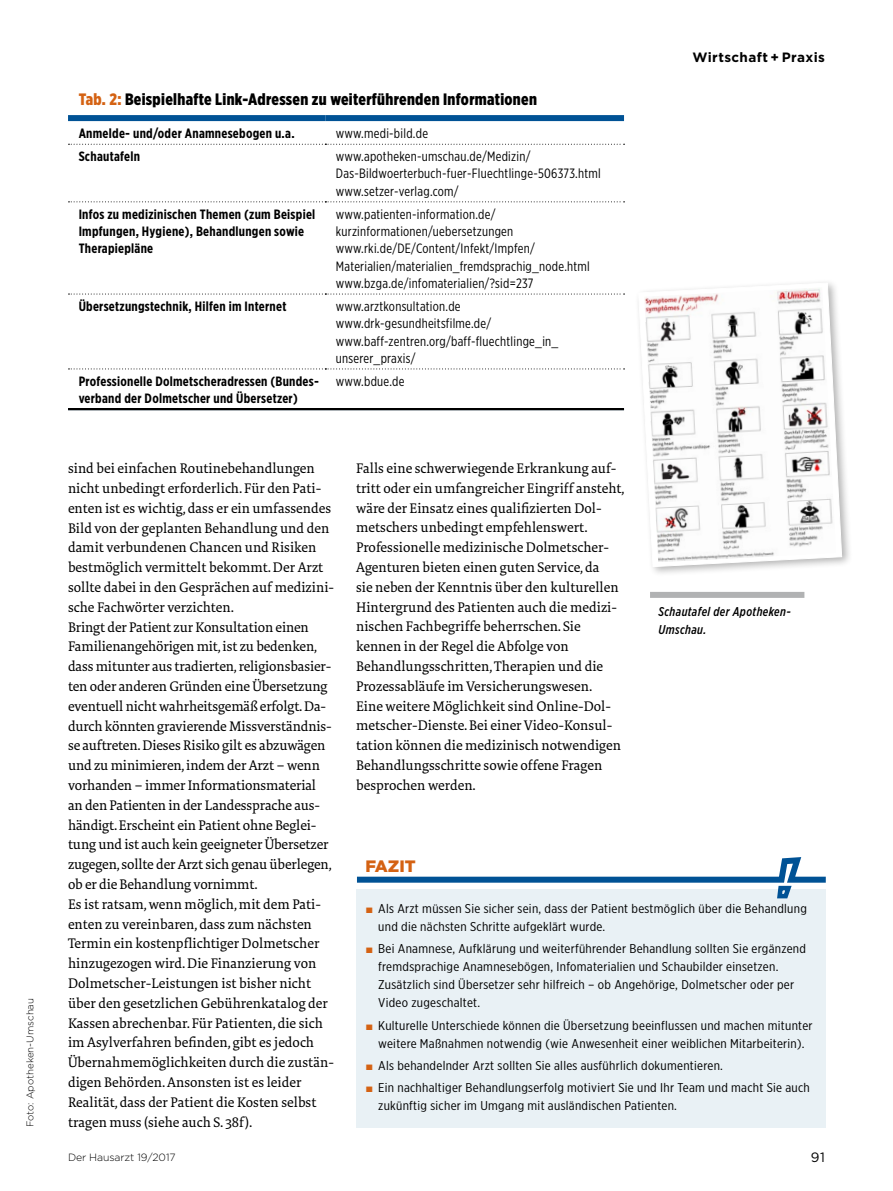
<style>
.page{position:relative;width:893px;height:1191px;background:#fff}
.page>*{position:absolute;margin:0;border:0;box-sizing:border-box;transform-origin:0 0}
.t1{font:900 16.5px "Gotham X Narrow";letter-spacing:.02em;color:#000}
.t2{font:900 16.5px "Gotham";color:#d46213}
.t3{font:14.25px/19.8px "Tundra Pro";color:#000}
.t4{font:13.5px/17.2px "Gotham X Narrow";letter-spacing:.02em;color:#000}
.t5{font:700 13.5px/17.2px "Gotham X Narrow";letter-spacing:.02em;color:#000}
.t6{font:700 13.5px "Gotham";letter-spacing:.03em;color:#000}
.t7{font:13.5px "Gotham";color:#000}
.t8{font:12.75px/18px "Gotham X Narrow";letter-spacing:.02em;color:#000;scale:1.1 1}
.t9{font:italic 500 12.75px/18px "Gotham X Narrow";letter-spacing:.03em;color:#000}
.t10{font:300 10.5px "Gotham";letter-spacing:-.01em;color:#000}
.t11{font:300 9.75px "Gotham";color:#000}
.s1{color:#d46213}
</style>
<div class="page">
<div style="left:356px;top:889px;width:469px;height:238px;background:#e9f1f5"></div>
<svg style="left:357px;top:857px;width:469px;height:44px"></svg>
<svg style="left:68px;top:121px;width:556px;height:290px"></svg>
<div style="left:68px;top:115px;width:257px;height:6px;background:#005295"></div>
<div style="left:325px;top:115px;width:299px;height:6px;background:#005295"></div>
<svg style="left:68px;top:144px;width:557px;height:1px"></svg>
<svg style="left:68px;top:201px;width:557px;height:1px"></svg>
<svg style="left:68px;top:293px;width:557px;height:1px"></svg>
<svg style="left:68px;top:368px;width:557px;height:1px"></svg>
<div style="left:635px;top:279px;width:218px;height:299px;background:#000;opacity:.3"></div>
<svg style="left:638px;top:283px;width:204px;height:284px"></svg>
<div style="left:650px;top:592px;width:154px;height:6px;background:#b1b2b3"></div>
<hr style="left:68px;top:408px;width:556px;height:2px;background:#000">
<p class="t11" style="left:24px;top:1127px;width:131px;rotate:-90deg">Foto: Apotheken-Umschau</p>
<p class="t1" style="left:79px;top:89px;width:460px"><span class="s1">Tab. 2:</span> Beispielhafte Link-Adressen zu weiterführenden Informationen</p>
<p class="t5" style="left:79px;top:125px;width:217px">Anmelde- und/oder Anamnesebogen u.a.</p>
<p class="t4" style="left:336px;top:124px;width:94px">www.medi-bild.de</p>
<p class="t5" style="left:79px;top:148px;width:63px">Schautafeln</p>
<p class="t4" style="left:336px;top:148px;width:266px">www.apotheken-umschau.de/Medizin/<br>Das-Bildwoerterbuch-fuer-Fluechtlinge-506373.html www.setzer-verlag.com/</p>
<p class="t5" style="left:79px;top:205px;width:238px">Infos zu medizinischen Themen (zum Beispiel<br>Impfungen, Hygiene), Behandlungen sowie<br>Therapiepläne</p>
<p class="t4" style="left:336px;top:205px;width:256px">www.patienten-information.de/ kurzinformationen/uebersetzungen www.rki.de/DE/Content/Infekt/Impfen/ Materialien/materialien_fremdsprachig_node.html www.bzga.de/infomaterialien/?sid=237</p>
<p class="t5" style="left:79px;top:297px;width:209px">Übersetzungstechnik, Hilfen im Internet</p>
<p class="t4" style="left:336px;top:297px;width:224px">www.arztkonsultation.de www.drk-gesundheitsfilme.de/ www.baff-zentren.org/baff-fluechtlinge_in_ unserer_praxis/</p>
<p class="t5" style="left:79px;top:372px;width:242px">Professionelle Dolmetscheradressen (Bundes&shy;verband der Dolmetscher und Übersetzer)</p>
<p class="t4" style="left:336px;top:372px;width:70px">www.bdue.de</p>
<p class="t6" style="left:692px;top:48px;width:134px">Wirtschaft + Praxis</p>
<p class="t3" style="left:68px;top:459px;width:268px">sind bei einfachen Routinebehandlungen nicht unbedingt erforderlich. Für den Pati&shy;enten ist es wichtig, dass er ein umfassendes Bild von der geplanten Behandlung und den damit verbundenen Chancen und Risiken bestmöglich vermittelt bekommt. Der Arzt sollte dabei in den Gesprächen auf medizini&shy;sche Fachwörter verzichten.<br>Bringt der Patient zur Konsultation einen Familienangehörigen mit, ist zu bedenken, dass mitunter aus tradierten, religionsbasier&shy;ten oder anderen Gründen eine Übersetzung eventuell nicht wahrheitsgemäß erfolgt. Da&shy;durch könnten gravierende Missverständnis&shy;se auftreten. Dieses Risiko gilt es abzuwägen und zu minimieren, indem der Arzt – wenn vorhanden – immer Informationsmaterial an den Patienten in der Landessprache aus&shy;händigt. Erscheint ein Patient ohne Beglei&shy;tung und ist auch kein geeigneter Übersetzer zugegen, sollte der Arzt sich genau überlegen, ob er die Behandlung vornimmt.<br>Es ist ratsam, wenn möglich, mit dem Pati&shy;enten zu vereinbaren, dass zum nächsten Termin ein kostenpflichtiger Dolmetscher hinzugezogen wird. Die Finanzierung von Dolmetscher-Leistungen ist bisher nicht über den gesetzlichen Gebührenkatalog der Kassen abrechenbar. Für Patienten, die sich im Asylverfahren befinden, gibt es jedoch Übernahmemöglichkeiten durch die zustän&shy;digen Behörden. Ansonsten ist es leider Realität, dass der Patient die Kosten selbst tragen muss (siehe auch S. 38f).</p>
<p class="t3" style="left:356px;top:458px;width:270px">Falls eine schwerwiegende Erkrankung auf&shy;tritt oder ein umfangreicher Eingriff ansteht, wäre der Einsatz eines qualifizierten Dol&shy;metschers unbedingt empfehlenswert.<br>Professionelle medizinische Dolmetscher-Agenturen bieten einen guten Service, da<br>sie neben der Kenntnis über den kulturellen Hintergrund des Patienten auch die medizi&shy;nischen Fachbegriffe beherrschen. Sie kennen in der Regel die Abfolge von Behandlungsschritten, Therapien und die Prozessabläufe im Versicherungswesen.<br>Eine weitere Möglichkeit sind Online-Dol&shy;metscher-Dienste. Bei einer Video-Konsul&shy;tation können die medizinisch notwendigen Behandlungsschritte sowie offene Fragen besprochen werden.</p>
<p class="t9" style="left:658px;top:602px;width:134px">Schautafel der Apotheken-<br>Umschau.</p>
<p class="t2" style="left:365px;top:854px;width:52px">FAZIT</p>
<p class="t8" style="left:378px;top:899px;width:391px;text-indent:-13px"><span class="s1">▪</span> Als Arzt müssen Sie sicher sein, dass der Patient bestmöglich über die Behandlung und die nächsten Schritte aufgeklärt wurde.</p>
<p class="t8" style="left:378px;top:939px;width:390px;text-indent:-13px"><span class="s1">▪</span> Bei Anamnese, Aufklärung und weiterführender Behandlung sollten Sie ergänzend fremdsprachige Anamnesebögen, Infomaterialien und Schaubilder einsetzen.<br>Zusätzlich sind Übersetzer sehr hilfreich – ob Angehörige, Dolmetscher oder per Video zugeschaltet.</p>
<p class="t8" style="left:365px;top:1016px;width:408px;text-align:center"><span class="s1">▪</span> Kulturelle Unterschiede können die Übersetzung beeinflussen und machen mitunter weitere Maßnahmen notwendig (wie Anwesenheit einer weiblichen Mitarbeiterin).</p>
<p class="t8" style="left:365px;top:1056px;width:326px"><span class="s1">▪</span> Als behandelnder Arzt sollten Sie alles ausführlich dokumentieren.</p>
<p class="t8" style="left:378px;top:1078px;width:394px;text-indent:-13px"><span class="s1">▪</span> Ein nachhaltiger Behandlungserfolg motiviert Sie und Ihr Team und macht Sie auch zukünftig sicher im Umgang mit ausländischen Patienten.</p>
<p class="t10" style="left:68px;top:1150px;width:109px">Der Hausarzt 19/2017</p>
<p class="t7" style="left:811px;top:1148px;width:15px">91</p>
</div>
